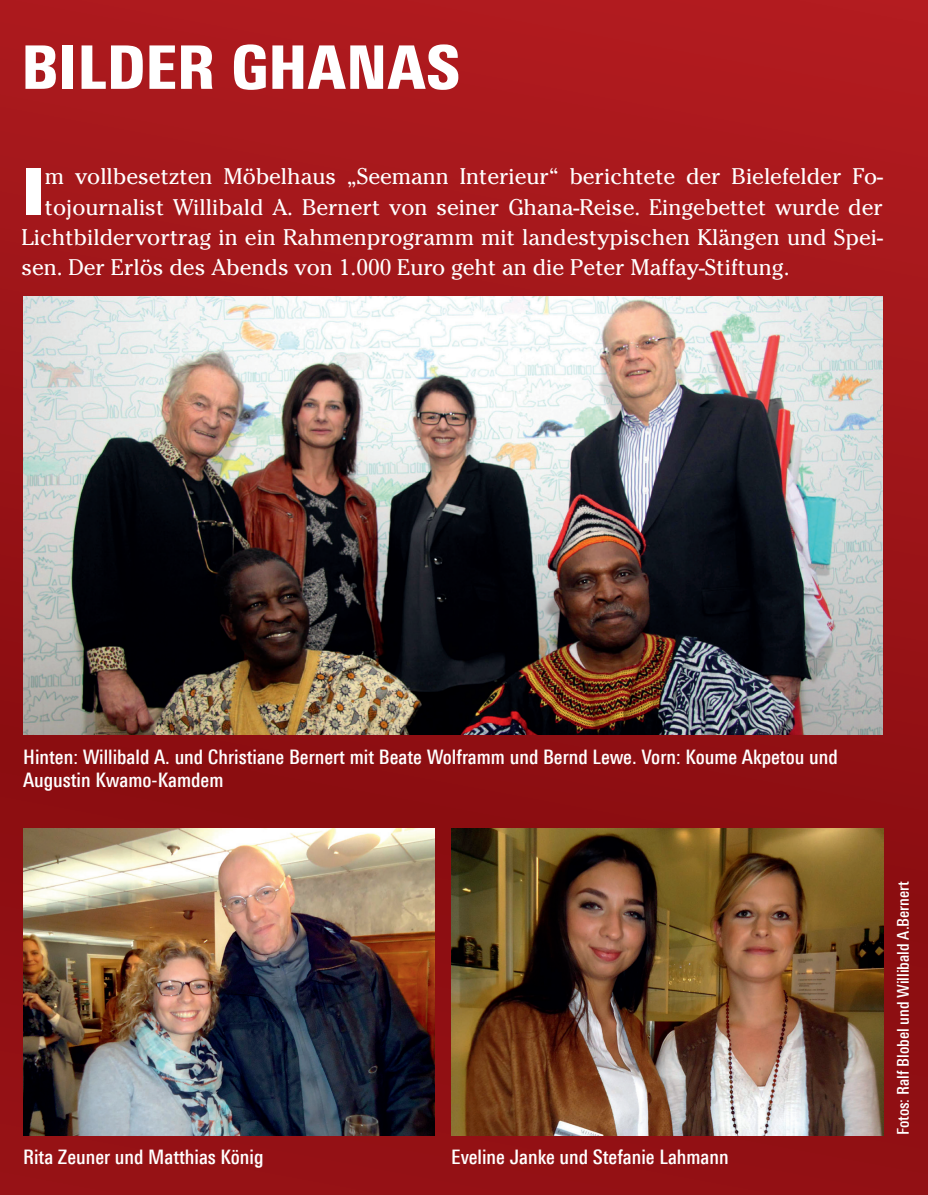
<style>
.page{position:relative;width:928px;height:1195px;background:#fff}
.page>*{position:absolute;margin:0;border:0;box-sizing:border-box;transform-origin:0 0}
.t1{font:900 64.25px "Linotype Univers 830";color:#fff}
.t2{font:900 60px "Linotype Univers 820 Cn";color:#fff}
.t3{font:22.5px "Cheltenham Std";color:#fff}
.t4{font:500 20px/23.8px "Linotype Univers 520 Cn";color:#fff}
.t5{font:500 16.25px "Linotype Univers 520 Cn";color:#fff}
</style>
<div class="page">
<div style="left:0;top:0;width:927px;height:1194px;background:linear-gradient(to bottom,#ac1d21,#880f12)"></div>
<img style="left:23px;top:828px;width:411px;height:307px">
<img style="left:23px;top:296px;width:859px;height:438px">
<img style="left:451px;top:828px;width:432px;height:307px">
<h2 class="t2" style="left:21px;top:31px;width:440px">BILDER GHANAS</h2>
<h1 class="t1" style="left:21px;top:152px;width:25px">I</h1>
<p class="t3" style="left:45px;top:163px;width:839px">m vollbesetzten Möbelhaus „Seemann Interieur“ berichtete der Bielefelder Fo-</p>
<p class="t3" style="left:45px;top:194px;width:839px">tojournalist Willibald A. Bernert von seiner Ghana-Reise. Eingebettet wurde der</p>
<p class="t3" style="left:21px;top:224px;width:863px">Lichtbildervortrag in ein Rahmenprogramm mit landestypischen Klängen und Spei-</p>
<p class="t3" style="left:21px;top:254px;width:769px">sen. Der Erlös des Abends von 1.000 Euro geht an die Peter Maffay-Stiftung.</p>
<p class="t4" style="left:23px;top:744px;width:816px">Hinten: Willibald A. und Christiane Bernert mit Beate Wolframm und Bernd Lewe. Vorn: Koume Akpetou und<br>Augustin Kwamo-Kamdem</p>
<p class="t4" style="left:23px;top:1144px;width:242px">Rita Zeuner und Matthias König</p>
<p class="t4" style="left:451px;top:1144px;width:279px">Eveline Janke und Stefanie Lahmann</p>
<p class="t5" style="left:893px;top:1135px;width:256px;rotate:-90deg">Fotos: Ralf Blobel und Willibald A.Bernert</p>
</div>
